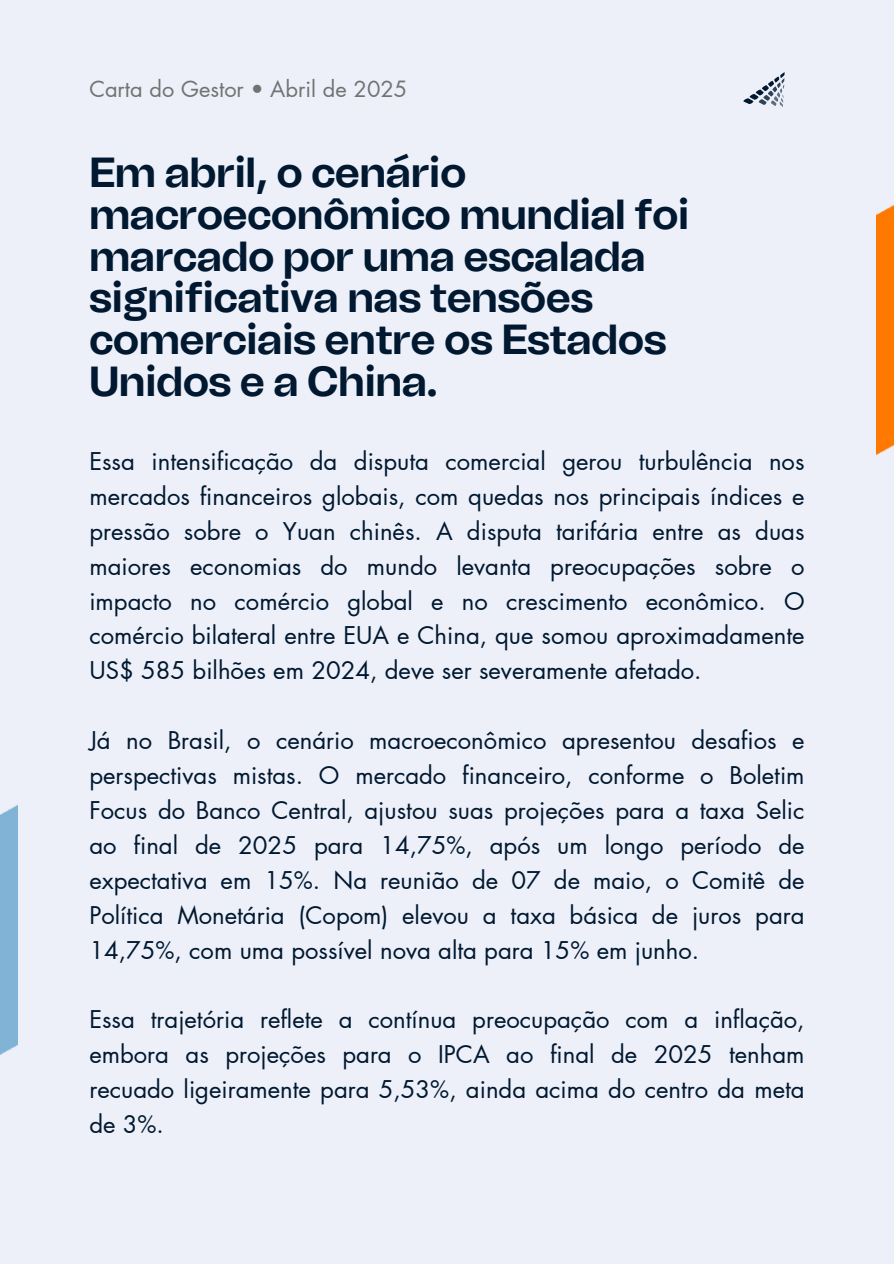
<style>
.page{position:relative;width:894px;height:1264px;background:#fff}
.page>*{position:absolute;margin:0;border:0;box-sizing:border-box;transform-origin:0 0}
.t1{font:700 42px/41.7px "Tomato Grotesk";color:#001830}
.t2{font:23.85px/35px "Futura LT Pro";color:#001830;text-align:justify}
.t3{font:21.9px "Futura LT Pro";color:#737373}
</style>
<div class="page">
<div style="left:0;top:0;width:893px;height:1263px;background:#edf0f9"></div>
<div style="left:0;top:805px;width:17px;height:250px;background:#80b3d5"></div>
<div style="left:876px;top:205px;width:17px;height:251px;background:#ff7900"></div>
<svg style="left:743px;top:72px;width:41px;height:35px"></svg>
<p class="t3" style="left:89px;top:79px;width:319px">Carta do Gestor • Abril de 2025</p>
<h1 class="t1" style="left:89px;top:152px;width:601px">Em abril, o cenário macroeconômico mundial foi marcado por uma escalada significativa nas tensões comerciais entre os Estados<br>Unidos e a China.</h1>
<p class="t2" style="left:89px;top:444px;width:716px">Essa intensificação da disputa comercial gerou turbulência nos mercados financeiros globais, com quedas nos principais índices e pressão sobre o Yuan chinês. A disputa tarifária entre as duas maiores economias do mundo levanta preocupações sobre o impacto no comércio global e no crescimento econômico. O comércio bilateral entre EUA e China, que somou aproximadamente US$ 585 bilhões em 2024, deve ser severamente afetado.</p>
<p class="t2" style="left:89px;top:724px;width:716px">Já no Brasil, o cenário macroeconômico apresentou desafios e perspectivas mistas. O mercado financeiro, conforme o Boletim Focus do Banco Central, ajustou suas projeções para a taxa Selic ao final de 2025 para 14,75%, após um longo período de expectativa em 15%. Na reunião de 07 de maio, o Comitê de Política Monetária (Copom) elevou a taxa básica de juros para 14,75%, com uma possível nova alta para 15% em junho.</p>
<p class="t2" style="left:89px;top:1003px;width:716px">Essa trajetória reflete a contínua preocupação com a inflação, embora as projeções para o IPCA ao final de 2025 tenham recuado ligeiramente para 5,53%, ainda acima do centro da meta de 3%.</p>
</div>
